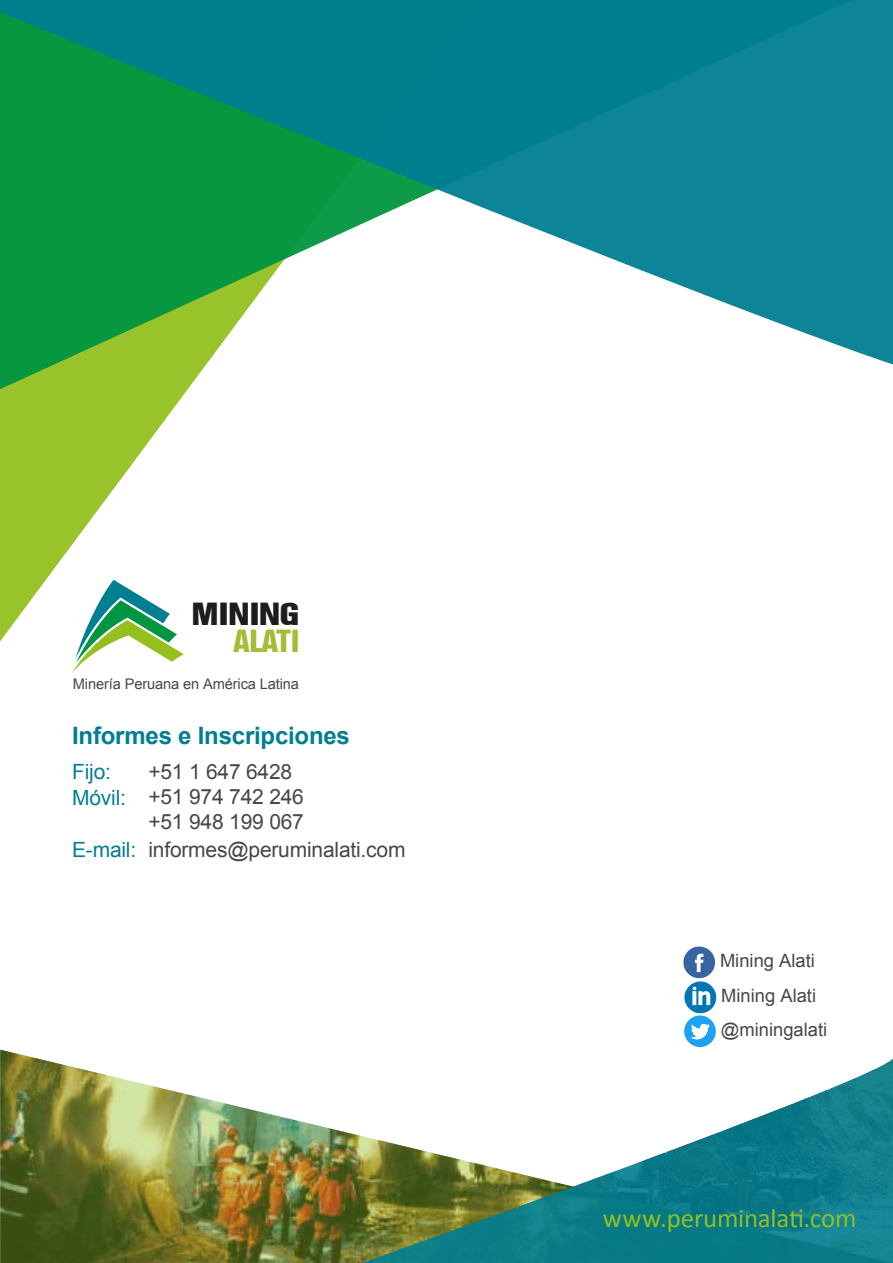
<style>
.page{position:relative;width:893px;height:1263px;background:#fff}
.page>*{position:absolute;margin:0;border:0;box-sizing:border-box;transform-origin:0 0}
.t1{font:31.2px "Helba Con DB Normal";color:#1d1d1b;scale:1.2 1}
.t2{font:31.2px "Helba Con DB Normal";color:#a1bf36}
.t3{font:26.7px "Calibri";letter-spacing:-.01em;color:#93c01f}
.t4{font:700 24px "Arial";letter-spacing:-.01em;color:#007e92}
.t5{font:21px/25.2px "Arial";letter-spacing:-.01em;color:#474747}
.t6{font:21px "Arial";letter-spacing:-.01em;color:#007e92}
.t7{font:18.3px/33.9px "Arial";color:#474747}
.t8{font:14.7px "Arial";letter-spacing:-.01em;color:#474747}
.s1{color:#007e92}
</style>
<div class="page">
<svg style="left:0;top:429px;width:184px;height:244px"></svg>
<svg style="left:0;top:378px;width:196px;height:51px;background:#9fc73e"></svg>
<svg style="left:0;top:0;width:893px;height:378px"></svg>
<img style="left:0;top:1050px;width:361px;height:213px">
<svg style="left:361px;top:1058px;width:532px;height:205px"></svg>
<svg style="left:683px;top:946px;width:34px;height:101px"></svg>
<h1 class="t1" style="left:193px;top:596px;width:90px">MINING</h1>
<h1 class="t2" style="left:234px;top:623px;width:67px">ALATI</h1>
<p class="t8" style="left:73px;top:674px;width:228px">Minería Peruana en América Latina</p>
<p class="t4" style="left:72px;top:720px;width:279px">Informes e Inscripciones</p>
<p class="t6" style="left:72px;top:757px;width:40px">Fijo:</p>
<p class="t5" style="left:148px;top:759px;width:157px">+51 1 647 6428 +51 974 742 246 +51 948 199 067</p>
<p class="t6" style="left:72px;top:783px;width:55px">Móvil:</p>
<p class="t5" style="left:72px;top:837px;width:335px"><span class="s1">E-mail:</span> informes@peruminalati.com</p>
<p class="t7" style="left:720px;top:944px;width:96px">Mining Alati</p>
<p class="t7" style="left:721px;top:979px;width:108px">Mining Alati @miningalati</p>
<p class="t3" style="left:603px;top:1201px;width:255px">www.peruminalati.com</p>
</div>
